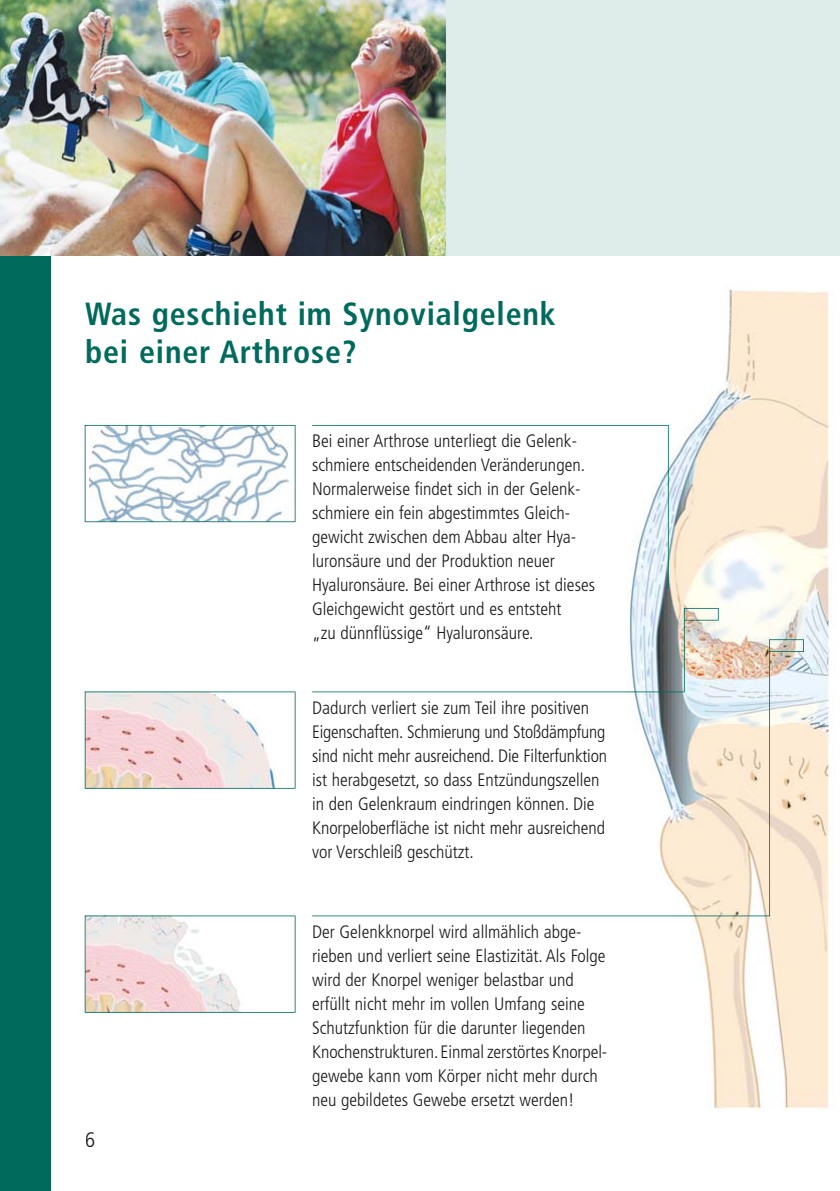
<style>
.page{position:relative;width:840px;height:1191px;background:#fff}
.page>*{position:absolute;margin:0;border:0;box-sizing:border-box;transform-origin:0 0}
.t1{font:700 condensed 32px/38px "Frutiger";letter-spacing:.025em;color:#006a5c}
.t2{font:300 condensed 21px "Frutiger";color:#1b1919}
.t3{font:300 condensed 18px/24px "Frutiger";color:#1b1919}
</style>
<div class="page">
<div style="left:0;top:0;width:839px;height:255px;background:#ddebe9"></div>
<img style="left:563px;top:289px;width:271px;height:820px">
<svg style="left:85px;top:425px;width:210px;height:97px"></svg>
<svg style="left:85px;top:691px;width:210px;height:97px"></svg>
<svg style="left:85px;top:915px;width:210px;height:97px"></svg>
<div style="left:0;top:255px;width:51px;height:936px;background:#006a5c"></div>
<img style="left:0;top:0;width:445px;height:255px">
<img style="left:563px;top:589px;width:31px;height:6px">
<img style="left:563px;top:924px;width:17px;height:18px">
<img style="left:563px;top:948px;width:42px;height:18px">
<img style="left:563px;top:972px;width:10px;height:18px">
<img style="left:563px;top:996px;width:21px;height:18px">
<img style="left:563px;top:1020px;width:22px;height:18px">
<img style="left:563px;top:1044px;width:43px;height:17px">
<img style="left:563px;top:1068px;width:34px;height:18px">
<img style="left:563px;top:1092px;width:8px;height:17px">
<svg style="left:312px;top:425px;width:356px;height:164px"></svg>
<img style="left:563px;top:608px;width:155px;height:43px">
<svg style="left:312px;top:651px;width:457px;height:265px"></svg>
<svg style="left:768px;top:639px;width:35px;height:13px"></svg>
<h1 class="t1" style="left:85px;top:297px;width:472px">Was geschieht im Synovialgelenk bei einer Arthrose?</h1>
<p class="t3" style="left:312px;top:430px;width:284px">Bei einer Arthrose unterliegt die Gelenk&shy;schmiere entscheidenden Veränderungen.<br>Normalerweise findet sich in der Gelenk&shy;schmiere ein fein abgestimmtes Gleich&shy;gewicht zwischen dem Abbau alter Hya&shy;luronsäure und der Produktion neuer Hyaluron säure. Bei einer Arthrose ist dieses Gleichgewicht gestört und es entsteht<br>„zu dünnflüssige“ Hyaluronsäure.</p>
<p class="t3" style="left:312px;top:697px;width:296px">Dadurch verliert sie zum Teil ihre positiven Eigenschaften. Schmierung und Stoßdämpfung sind nicht mehr ausreichend. Die Filter funktion ist herabgesetzt, so dass Entzün dungs zellen in den Gelenkraum eindringen können. Die Knorpeloberfläche ist nicht mehr ausreichend vor Verschleiß geschützt.</p>
<p class="t2" style="left:85px;top:1131px;width:12px">6</p>
<p class="t3" style="left:312px;top:921px;width:296px">Der Gelenkknorpel wird allmählich abge&shy;rieben und verliert seine Elastizität. Als Folge wird der Knorpel weniger belastbar und erfüllt nicht mehr im vollen Umfang seine Schutzfunktion für die darunter liegenden Knochenstrukturen. Einmal zerstörtes Knor pel&shy;gewebe kann vom Körper nicht mehr durch neu gebildetes Gewebe ersetzt werden!</p>
</div>
